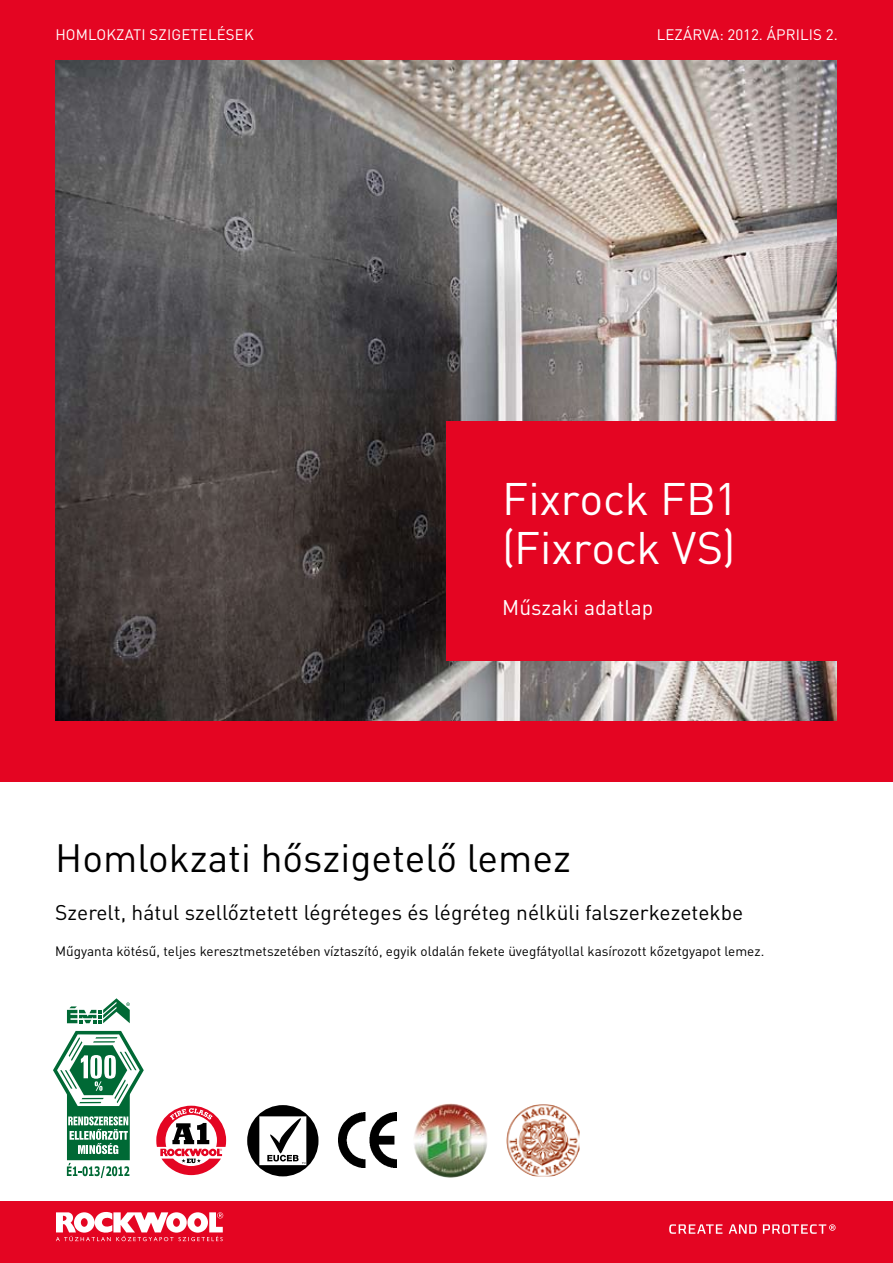
<style>
.page{position:relative;width:893px;height:1263px;background:#fff}
.page>*{position:absolute;margin:0;border:0;box-sizing:border-box;transform-origin:0 0}
.t1{font:45px/48px "DIN Pro";letter-spacing:-.005em;color:#fff}
.t2{font:39px "DIN Pro";color:#000}
.t3{font:21px "DIN Pro";color:#000}
.t4{font:21px "DIN Pro";color:#fff}
.t5{font:15px "DIN Pro";letter-spacing:.01em;color:#fff}
.t6{font:13.5px "DIN Pro";color:#000}
</style>
<div class="page">
<div style="left:0;top:0;width:893px;height:781px;background:#e40522"></div>
<div style="left:0;top:1201px;width:893px;height:62px;background:#e40522"></div>
<img style="left:56px;top:61px;width:780px;height:659px">
<div style="left:446px;top:421px;width:447px;height:239px;background:#e40522"></div>
<svg style="left:729px;top:1224px;width:28px;height:10px"></svg>
<svg style="left:763px;top:1224px;width:73px;height:10px"></svg>
<svg style="left:669px;top:1224px;width:53px;height:10px"></svg>
<svg style="left:56px;top:1212px;width:167px;height:29px"></svg>
<img style="left:338px;top:1113px;width:59px;height:55px">
<div style="left:67px;top:1060px;width:63px;height:100px;background:#006935"></div>
<svg style="left:67px;top:998px;width:63px;height:25px"></svg>
<svg style="left:68px;top:1116px;width:60px;height:38px"></svg>
<svg style="left:53px;top:1031px;width:91px;height:78px"></svg>
<svg style="left:67px;top:1163px;width:62px;height:15px"></svg>
<img style="left:413px;top:1103px;width:75px;height:75px;border-radius:37px">
<img style="left:506px;top:1104px;width:74px;height:72px">
<svg style="left:156px;top:1106px;width:70px;height:69px"></svg>
<svg style="left:247px;top:1105px;width:71px;height:71px"></svg>
<p class="t5" style="left:55px;top:25px;width:200px">Hom lokzati szigetelések</p>
<p class="t5" style="left:657px;top:25px;width:183px">Lezárva: 2012. április 2.</p>
<h1 class="t1" style="left:502px;top:473px;width:237px">Fixrock FB1 (Fixrock VS)</h1>
<h3 class="t4" style="left:502px;top:593px;width:153px">Műszaki adatlap</h3>
<h2 class="t2" style="left:55px;top:831px;width:517px">Homlokzati hőszigetelő lemez</h2>
<h3 class="t3" style="left:55px;top:898px;width:689px">Szerelt, hátul szellőztetett légréteges és légréteg nélküli falszerkezetekbe</h3>
<p class="t6" style="left:55px;top:942px;width:710px">Műgyanta kötésű, teljes keresztmetszetében víztaszító, egyik oldalán fekete üvegfátyollal kasírozott kőzetgyapot lemez.</p>
</div>
